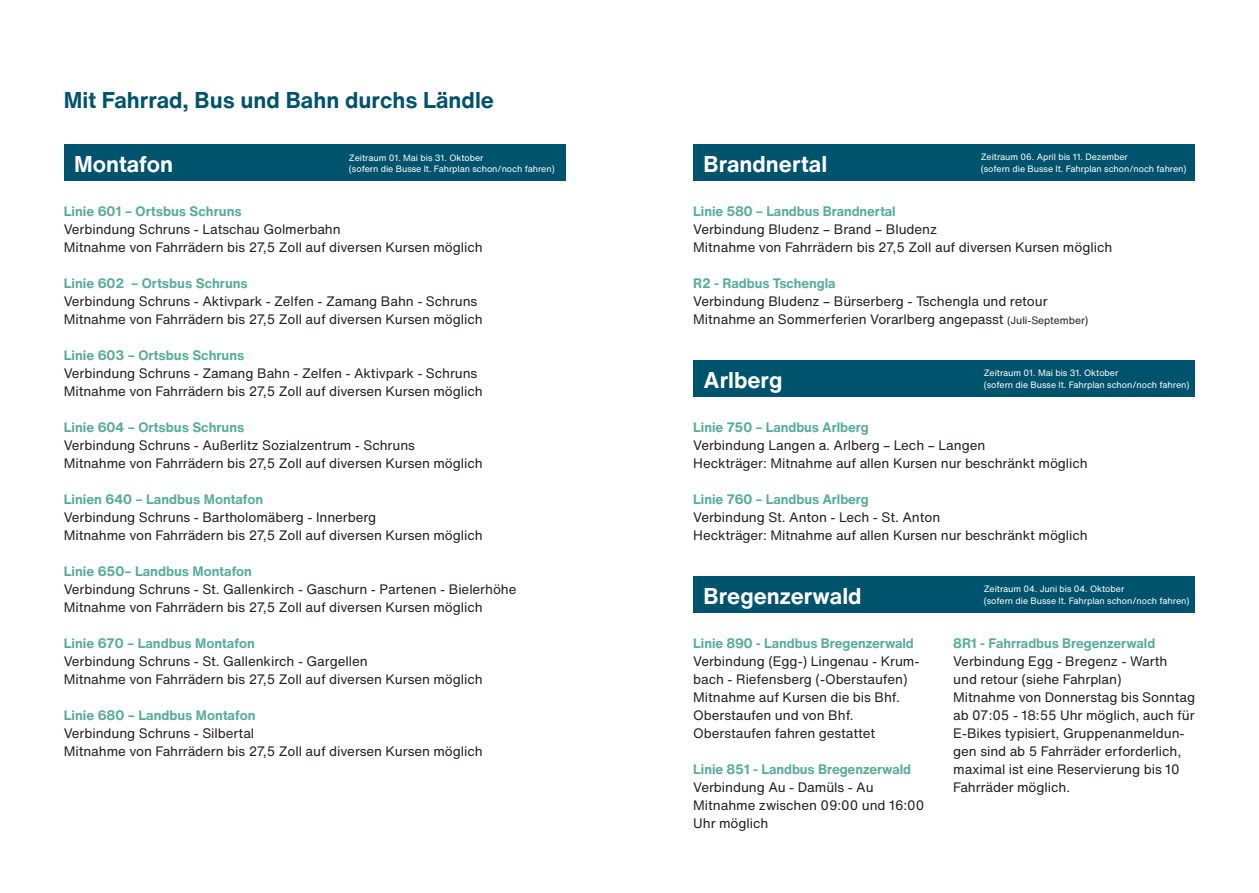
<style>
.page{position:relative;width:1259px;height:893px;background:#fff}
.page>*{position:absolute;margin:0;border:0;box-sizing:border-box;transform-origin:0 0}
.t1{font:700 22.5px "Helvetica Now Text";color:#fff}
.t2{font:700 22.5px "Helvetica Now Text";color:#00536c}
.t3{font:13.5px/18px "Helvetica Now Text";letter-spacing:-.005em;color:#231f20}
.t4{font:700 13.5px "Helvetica Now Text";color:#57ac98}
.t5{font:9px/12px "Helvetica Now Text";letter-spacing:-.005em;color:#fff}
.s1{font-size:10.5px}
</style>
<div class="page">
<div style="left:64px;top:144px;width:502px;height:36px;background:#00536c"></div>
<div style="left:693px;top:144px;width:502px;height:36px;background:#00536c"></div>
<div style="left:693px;top:360px;width:502px;height:36px;background:#00536c"></div>
<div style="left:693px;top:576px;width:502px;height:36px;background:#00536c"></div>
<h1 class="t2" style="left:64px;top:83px;width:432px">Mit Fahrrad, Bus und Bahn durchs Ländle</h1>
<p class="t5" style="left:349px;top:152px;width:207px;line-height:10.5px">Zeitraum 01. Mai bis 31. Oktober<br>(sofern die Busse lt. Fahrplan schon/noch fahren)</p>
<p class="t5" style="left:981px;top:151px;width:207px">Zeitraum 06. April bis 11. Dezember<br>(sofern die Busse lt. Fahrplan schon/noch fahren)</p>
<h1 class="t1" style="left:74px;top:147px;width:101px">Montafon</h1>
<h1 class="t1" style="left:703px;top:147px;width:125px">Brandnertal</h1>
<p class="t4" style="left:64px;top:201px;width:179px">Linie 601 – Ortsbus Schruns</p>
<p class="t3" style="left:64px;top:220px;width:420px">Verbindung Schruns - Latschau Golmerbahn<br>Mitnahme von Fahrrädern bis 27,5 Zoll auf diversen Kursen möglich</p>
<p class="t4" style="left:64px;top:273px;width:186px">Linie 602 – Ortsbus Schruns</p>
<p class="t3" style="left:64px;top:292px;width:420px">Verbindung Schruns - Aktivpark - Zelfen - Zamang Bahn - Schruns<br>Mitnahme von Fahrrädern bis 27,5 Zoll auf diversen Kursen möglich</p>
<p class="t4" style="left:64px;top:345px;width:182px">Linie 603 – Ortsbus Schruns</p>
<p class="t3" style="left:64px;top:364px;width:420px">Verbindung Schruns - Zamang Bahn - Zelfen - Aktivpark - Schruns<br>Mitnahme von Fahrrädern bis 27,5 Zoll auf diversen Kursen möglich</p>
<p class="t4" style="left:64px;top:417px;width:182px">Linie 604 – Ortsbus Schruns</p>
<p class="t3" style="left:64px;top:436px;width:420px">Verbindung Schruns - Außerlitz Sozialzentrum - Schruns<br>Mitnahme von Fahrrädern bis 27,5 Zoll auf diversen Kursen möglich</p>
<p class="t4" style="left:64px;top:489px;width:201px">Linien 640 – Landbus Montafon</p>
<p class="t3" style="left:64px;top:508px;width:420px">Verbindung Schruns - Bartholomäberg - Innerberg<br>Mitnahme von Fahrrädern bis 27,5 Zoll auf diversen Kursen möglich</p>
<p class="t4" style="left:64px;top:561px;width:190px">Linie 650– Landbus Montafon</p>
<p class="t3" style="left:64px;top:580px;width:454px">Verbindung Schruns - St. Gallenkirch - Gaschurn - Partenen - Bielerhöhe<br>Mitnahme von Fahrrädern bis 27,5 Zoll auf diversen Kursen möglich</p>
<p class="t4" style="left:64px;top:633px;width:192px">Linie 670 – Landbus Montafon</p>
<p class="t3" style="left:64px;top:652px;width:420px">Verbindung Schruns - St. Gallenkirch - Gargellen<br>Mitnahme von Fahrrädern bis 27,5 Zoll auf diversen Kursen möglich</p>
<p class="t4" style="left:64px;top:705px;width:193px">Linie 680 – Landbus Montafon</p>
<p class="t3" style="left:64px;top:724px;width:420px">Verbindung Schruns - Silbertal<br>Mitnahme von Fahrrädern bis 27,5 Zoll auf diversen Kursen möglich</p>
<p class="t4" style="left:693px;top:201px;width:204px">Linie 580 – Landbus Brandnertal</p>
<p class="t3" style="left:693px;top:220px;width:420px">Verbindung Bludenz – Brand – Bludenz<br>Mitnahme von Fahrrädern bis 27,5 Zoll auf diversen Kursen möglich</p>
<p class="t4" style="left:693px;top:273px;width:144px">R2 - Radbus Tschengla</p>
<p class="t3" style="left:693px;top:292px;width:396px">Verbindung Bludenz – Bürserberg - Tschengla und retour<br>Mitnahme an Sommerferien Vorarlberg angepasst <span class="s1">(Juli-September)</span></p>
<h1 class="t1" style="left:703px;top:363px;width:80px">Arlberg</h1>
<p class="t5" style="left:983px;top:367px;width:207px">Zeitraum 01. Mai bis 31. Oktober<br>(sofern die Busse lt. Fahrplan schon/noch fahren)</p>
<p class="t4" style="left:693px;top:417px;width:177px">Linie 750 – Landbus Arlberg</p>
<p class="t3" style="left:693px;top:436px;width:396px">Verbindung Langen a. Arlberg – Lech – Langen<br>Heckträger: Mitnahme auf allen Kursen nur beschränkt möglich</p>
<p class="t4" style="left:693px;top:489px;width:177px">Linie 760 – Landbus Arlberg</p>
<p class="t3" style="left:693px;top:508px;width:396px">Verbindung St. Anton - Lech - St. Anton<br>Heckträger: Mitnahme auf allen Kursen nur beschränkt möglich</p>
<h1 class="t1" style="left:703px;top:579px;width:160px">Bregenzerwald</h1>
<p class="t4" style="left:693px;top:633px;width:222px">Linie 890 - Landbus Bregenzerwald</p>
<p class="t3" style="left:693px;top:652px;width:228px">Verbindung (Egg-) Lingenau - Krum&shy;bach - Riefensberg (-Oberstaufen)<br>Mitnahme auf Kursen die bis Bhf.<br>Oberstaufen und von Bhf.<br>Oberstaufen fahren gestattet</p>
<p class="t4" style="left:693px;top:759px;width:219px">Linie 851 - Landbus Bregenzerwald</p>
<p class="t3" style="left:693px;top:778px;width:232px">Verbindung Au - Damüls - Au<br>Mitnahme zwischen 09:00 und 16:00<br>Uhr möglich</p>
<p class="t5" style="left:983px;top:583px;width:207px">Zeitraum 04. Juni bis 04. Oktober<br>(sofern die Busse lt. Fahrplan schon/noch fahren)</p>
<p class="t4" style="left:953px;top:633px;width:204px">8R1 - Fahrradbus Bregenzerwald</p>
<p class="t3" style="left:953px;top:652px;width:243px">Verbindung Egg - Bregenz - Warth<br>und retour (siehe Fahrplan)<br>Mitnahme von Donnerstag bis Sonntag ab 07:05 - 18:55 Uhr möglich, auch für E-Bikes typisiert, Gruppenanmeldun&shy;gen sind ab 5 Fahrräder erforderlich, maximal ist eine Reservierung bis 10<br>Fahrräder möglich.</p>
</div>
